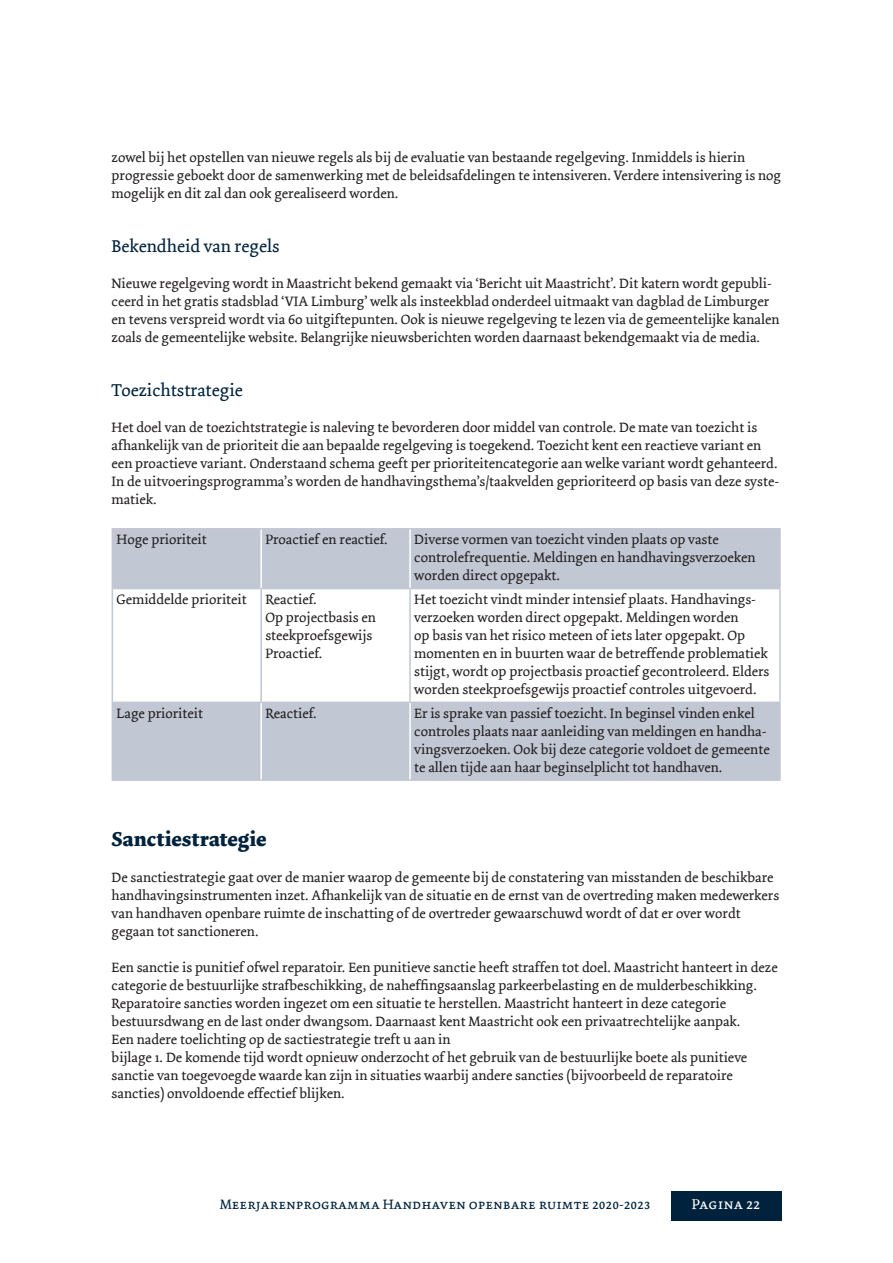
<style>
.page{position:relative;width:893px;height:1263px;background:#fff}
.page>*{position:absolute;margin:0;border:0;box-sizing:border-box;transform-origin:0 0}
.t1{font:700 21px "Dolly";letter-spacing:.005em;color:#00223c}
.t2{font:18px "Dolly";color:#00223c}
.t3{font:15px "Dolly Small Caps";color:#fff}
.t4{font:14.25px/18px "Dolly";color:#231f20}
.t5{font:14.25px "Dolly Small Caps";color:#00223c}
</style>
<div class="page">
<div style="left:671px;top:1191px;width:110px;height:29px;background:#00223c"></div>
<svg style="left:113px;top:530px;width:666px;height:249px;fill:#c1c7d3"></svg>
<hr style="left:112px;top:528px;width:149px;height:2px;background:#c1c7d3">
<hr style="left:112px;top:530px;width:1px;height:58px;background:#c1c7d3">
<hr style="left:261px;top:528px;width:149px;height:2px;background:#c1c7d3">
<hr style="left:410px;top:528px;width:371px;height:2px;background:#c1c7d3">
<hr style="left:779px;top:530px;width:2px;height:58px;background:#c1c7d3">
<hr style="left:112px;top:588px;width:149px;height:1px;background:#c1c7d3">
<hr style="left:112px;top:589px;width:1px;height:113px;background:#c1c7d3">
<hr style="left:261px;top:588px;width:149px;height:1px;background:#c1c7d3">
<hr style="left:260px;top:589px;width:2px;height:113px;background:#c1c7d3">
<hr style="left:410px;top:588px;width:371px;height:1px;background:#c1c7d3">
<hr style="left:409px;top:589px;width:2px;height:113px;background:#c1c7d3">
<hr style="left:779px;top:589px;width:2px;height:113px;background:#c1c7d3">
<hr style="left:112px;top:702px;width:149px;height:1px;background:#c1c7d3">
<hr style="left:112px;top:703px;width:1px;height:76px;background:#c1c7d3">
<hr style="left:261px;top:702px;width:149px;height:1px;background:#c1c7d3">
<hr style="left:410px;top:702px;width:371px;height:1px;background:#c1c7d3">
<hr style="left:779px;top:703px;width:2px;height:76px;background:#c1c7d3">
<hr style="left:112px;top:779px;width:149px;height:2px;background:#c1c7d3">
<hr style="left:261px;top:779px;width:149px;height:2px;background:#c1c7d3">
<hr style="left:410px;top:779px;width:371px;height:2px;background:#c1c7d3">
<hr style="left:260px;top:530px;width:2px;height:58px;background:#fff">
<hr style="left:409px;top:530px;width:2px;height:58px;background:#fff">
<hr style="left:260px;top:703px;width:2px;height:76px;background:#fff">
<hr style="left:409px;top:703px;width:2px;height:76px;background:#fff">
<p class="t4" style="left:112px;top:149px;width:671px">zowel bij het opstellen van nieuwe regels als bij de evaluatie van bestaande regelgeving. Inmiddels is hierin progressie geboekt door de samenwerking met de beleidsafdelingen te intensiveren. Verdere intensivering is nog mogelijk en dit zal dan ook gerealiseerd worden.</p>
<p class="t2" style="left:112px;top:235px;width:169px">Bekendheid van regels</p>
<p class="t4" style="left:112px;top:275px;width:669px">Nieuwe regelgeving wordt in Maastricht bekend gemaakt via ‘Bericht uit Maastricht’. Dit katern wordt gepubli&shy;ceerd in het gratis stadsblad ‘VIA Limburg’ welk als insteekblad onderdeel uitmaakt van dagblad de Limburger en tevens verspreid wordt via 60 uitgiftepunten. Ook is nieuwe regelgeving te lezen via de gemeentelijke kanalen zoals de gemeentelijke website. Belangrijke nieuwsberichten worden daarnaast bekendgemaakt via de media.</p>
<p class="t2" style="left:112px;top:379px;width:133px">Toezichtstrategie</p>
<p class="t4" style="left:112px;top:419px;width:669px">Het doel van de toezichtstrategie is naleving te bevorderen door middel van controle. De mate van toezicht is afhankelijk van de prioriteit die aan bepaalde regelgeving is toegekend. Toezicht kent een reactieve variant en een proactieve variant. Onderstaand schema geeft per prioriteitencategorie aan welke variant wordt gehanteerd.<br>In de uitvoeringsprogramma’s worden de handhavingsthema’s/taakvelden geprioriteerd op basis van deze syste&shy;matiek.</p>
<p class="t4" style="left:117px;top:531px;width:92px">Hoge prioriteit</p>
<p class="t4" style="left:265px;top:531px;width:124px">Proactief en reactief.</p>
<p class="t4" style="left:414px;top:531px;width:343px">Diverse vormen van toezicht vinden plaats op vaste controlefrequentie. Meldingen en handhavingsverzoeken worden direct opgepakt.</p>
<p class="t4" style="left:117px;top:590px;width:132px">Gemiddelde prioriteit</p>
<p class="t4" style="left:265px;top:590px;width:112px">Reactief.<br>Op projectbasis en steekproefsgewijs<br>Proactief.</p>
<p class="t4" style="left:414px;top:590px;width:357px">Het toezicht vindt minder intensief plaats. Handhavings&shy;verzoeken worden direct opgepakt. Meldingen worden<br>op basis van het risico meteen of iets later opgepakt. Op momenten en in buurten waar de betreffende problematiek stijgt, wordt op projectbasis proactief gecontroleerd. Elders worden steekproefsgewijs proactief controles uitgevoerd.</p>
<p class="t4" style="left:117px;top:704px;width:88px">Lage prioriteit</p>
<p class="t4" style="left:265px;top:704px;width:53px">Reactief.</p>
<p class="t4" style="left:414px;top:704px;width:357px">Er is sprake van passief toezicht. In beginsel vinden enkel controles plaats naar aanleiding van meldingen en handha&shy;vingsverzoeken. Ook bij deze categorie voldoet de gemeente te allen tijde aan haar beginselplicht tot handhaven.</p>
<h1 class="t1" style="left:112px;top:826px;width:156px">Sanctiestrategie</h1>
<p class="t4" style="left:112px;top:869px;width:669px">De sanctiestrategie gaat over de manier waarop de gemeente bij de constatering van misstanden de beschikbare handhavingsinstrumenten inzet. Afhankelijk van de situatie en de ernst van de overtreding maken medewerkers van handhaven openbare ruimte de inschatting of de overtreder gewaarschuwd wordt of dat er over wordt gegaan tot sanctioneren.</p>
<p class="t4" style="left:112px;top:959px;width:668px">Een sanctie is punitief ofwel reparatoir. Een punitieve sanctie heeft straffen tot doel. Maastricht hanteert in deze categorie de bestuurlijke strafbeschikking, de naheffingsaanslag parkeerbelasting en de mulderbeschikking.<br>Reparatoire sancties worden ingezet om een situatie te herstellen. Maastricht hanteert in deze categorie bestuursdwang en de last onder dwangsom. Daarnaast kent Maastricht ook een privaatrechtelijke aanpak.<br>Een nadere toelichting op de sactiestrategie treft u aan in<br>bijlage 1. De komende tijd wordt opnieuw onderzocht of het gebruik van de bestuurlijke boete als punitieve sanctie van toegevoegde waarde kan zijn in situaties waarbij andere sancties (bijvoorbeeld de reparatoire sancties) onvoldoende effectief blijken.</p>
<p class="t5" style="left:220px;top:1196px;width:432px">Meerjarenprogramma Handhaven openbare ruimte 2020-2023</p>
<p class="t3" style="left:692px;top:1195px;width:70px">Pagina 22</p>
</div>
